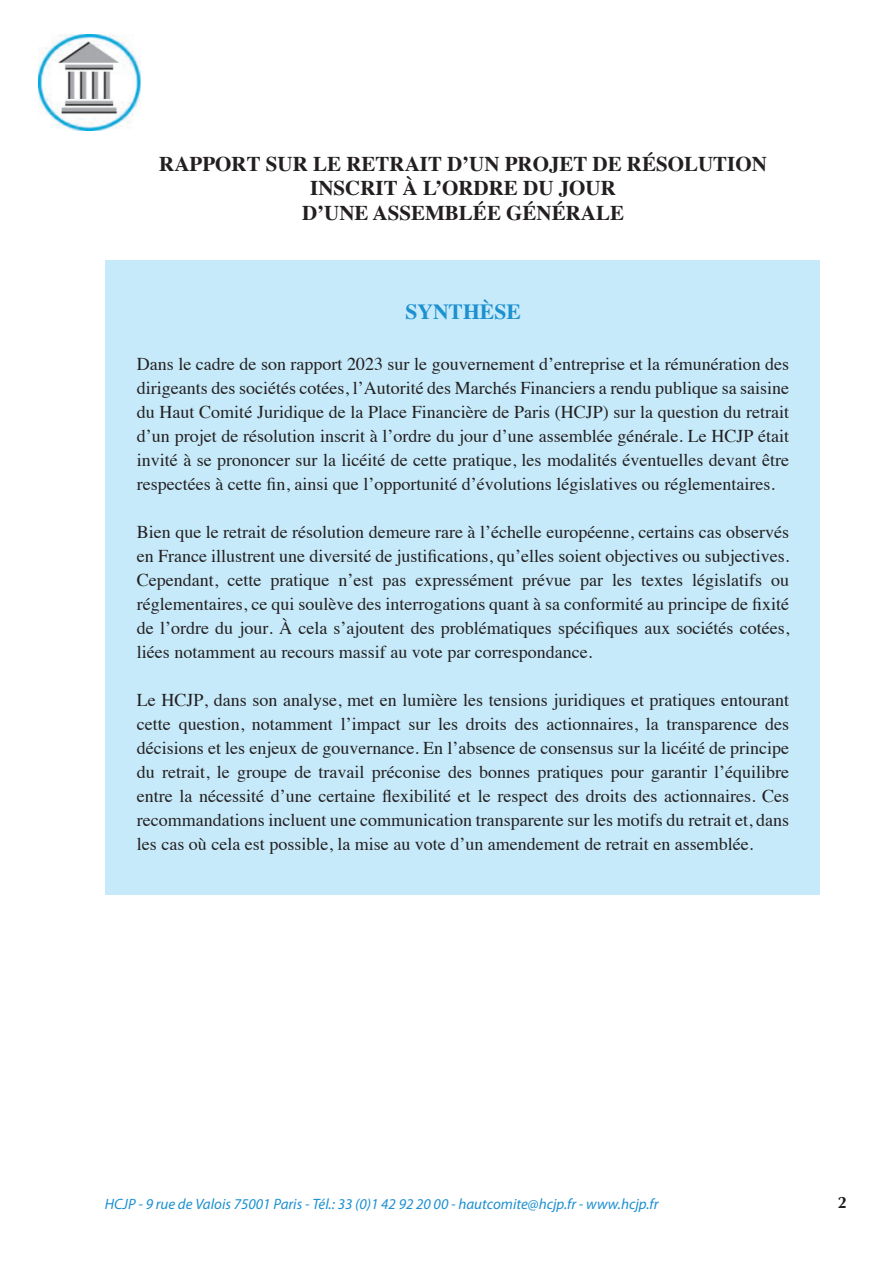
<style>
.page{position:relative;width:893px;height:1263px;background:#fff}
.page>*{position:absolute;margin:0;border:0;box-sizing:border-box;transform-origin:0 0}
.t1{font:700 21.6px "Times";color:#1d90d0}
.t2{font:700 21px "Times";color:#231f20}
.t3{font:18px/24px "Times";color:#231f20;text-align:justify}
.t4{font:700 16.5px "Optima";color:#231f20}
.t5{font:italic 15px "Myriad Pro";color:#1d90d0}
</style>
<div class="page">
<img style="left:38px;top:34px;width:103px;height:97px">
<div style="left:105px;top:260px;width:714px;height:635px;background:#c6eafa"></div>
<p class="t2" style="left:159px;top:144px;width:609px">RAPPORT SUR LE RETRAIT D’UN PROJET DE RÉSOLUTION</p>
<p class="t2" style="left:310px;top:168px;width:307px">INSCRIT À L’ORDRE DU JOUR</p>
<p class="t2" style="left:302px;top:192px;width:324px">D’UNE ASSEMBLÉE GÉNÉRALE</p>
<p class="t1" style="left:405px;top:291px;width:117px">SYNTHÈSE</p>
<p class="t3" style="left:137px;top:350px;width:654px">Dans le cadre de son rapport 2023 sur le gouvernement d’entreprise et la rémunération des dirigeants des sociétés cotées, l’Autorité des Marchés Financiers a rendu publique sa saisine du Haut Comité Juridique de la Place Financière de Paris (HCJP) sur la question du retrait d’un projet de résolution inscrit à l’ordre du jour d’une assemblée générale. Le HCJP était invité à se prononcer sur la licéité de cette pratique, les modalités éventuelles devant être respectées à cette fin, ainsi que l’opportunité d’évolutions législatives ou réglementaires.</p>
<p class="t3" style="left:137px;top:518px;width:654px">Bien que le retrait de résolution demeure rare à l’échelle européenne, certains cas observés en France illustrent une diversité de justifications, qu’elles soient objectives ou subjectives.<br>Cependant, cette pratique n’est pas expressément prévue par les textes législatifs ou réglementaires, ce qui soulève des interrogations quant à sa conformité au principe de fixité de l’ordre du jour. À cela s’ajoutent des problématiques spécifiques aux sociétés cotées, liées notamment au recours massif au vote par correspondance.</p>
<p class="t3" style="left:137px;top:686px;width:654px">Le HCJP, dans son analyse, met en lumière les tensions juridiques et pratiques entourant cette question, notamment l’impact sur les droits des actionnaires, la transparence des décisions et les enjeux de gouvernance. En l’absence de consensus sur la licéité de principe du retrait, le groupe de travail préconise des bonnes pratiques pour garantir l’équilibre entre la nécessité d’une certaine flexibilité et le respect des droits des actionnaires. Ces recommandations incluent une communication transparente sur les motifs du retrait et, dans les cas où cela est possible, la mise au vote d’un amendement de retrait en assemblée.</p>
<p class="t5" style="left:105px;top:1194px;width:555px">HCJP - 9 rue de Valois 75001 Paris - Tél.: 33 (0)1 42 92 20 00 - hautcomite@hcjp.fr - www.hcjp.fr</p>
<p class="t4" style="left:838px;top:1193px;width:11px">2</p>
</div>
